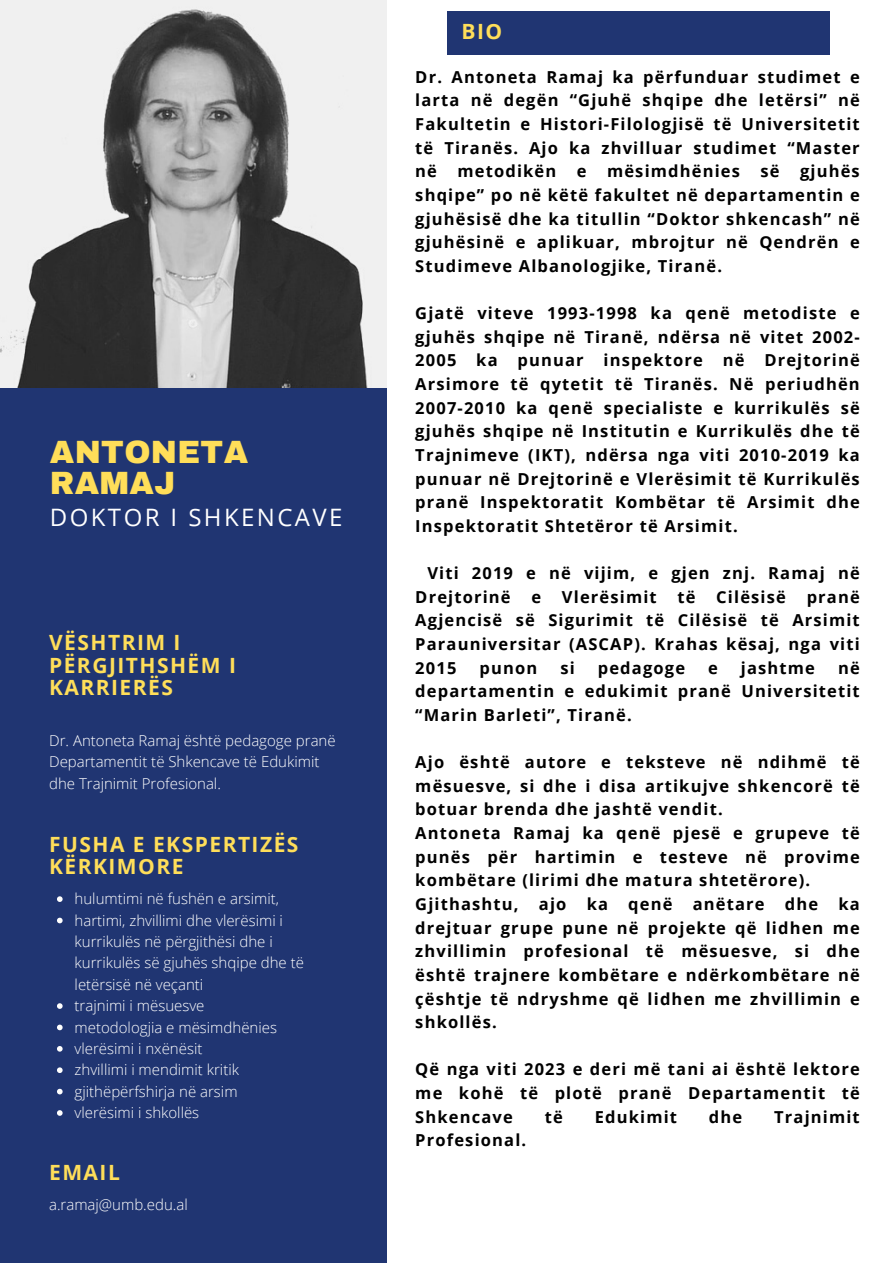
<style>
.page{position:relative;width:894px;height:1264px;background:#fff}
.page>*{position:absolute;margin:0;border:0;box-sizing:border-box;transform-origin:0 0}
.t1{font:900 31.5px/31.5px "Archivo";letter-spacing:.01em;color:#ffde59}
.t2{font:24px "Open Sans";letter-spacing:.1em;color:#fff}
.t3{font:700 21px/22.5px "Open Sans";letter-spacing:.07em;color:#ffde59}
.t4{font:700 16.5px/23.7px "Open Sans";letter-spacing:.07em;color:#000;text-align:justify}
.t5{font:300 15px/21.3px "Open Sans";color:#fff}
</style>
<div class="page">
<div style="left:0;top:387px;width:386px;height:875px;background:#203572"></div>
<img style="left:0;top:0;width:386px;height:387px">
<div style="left:446px;top:11px;width:383px;height:44px;background:#203572"></div>
<svg style="left:57px;top:896px;width:6px;height:6px"></svg>
<svg style="left:57px;top:917px;width:6px;height:6px"></svg>
<svg style="left:57px;top:1003px;width:6px;height:5px"></svg>
<svg style="left:57px;top:1024px;width:6px;height:6px"></svg>
<svg style="left:57px;top:1046px;width:6px;height:5px"></svg>
<svg style="left:57px;top:1067px;width:6px;height:6px"></svg>
<svg style="left:57px;top:1088px;width:6px;height:6px"></svg>
<svg style="left:57px;top:1110px;width:6px;height:5px"></svg>
<h3 class="t1" style="left:50px;top:436px;width:200px">ANTONETA<br>RAMAJ</h3>
<p class="t2" style="left:50px;top:500px;width:294px">DOKTOR I SHKENCAVE</p>
<p class="t3" style="left:49px;top:631px;width:188px">VËSHTRIM I<br>PËRGJITHSHËM I<br>KARRIERËS</p>
<p class="t5" style="left:49px;top:729px;width:288px">Dr. Antoneta Ramaj është pedagoge pranë<br>Departamentit të Shkencave të Edukimit dhe Trajnimit Profesional.</p>
<p class="t3" style="left:49px;top:832px;width:251px">FUSHA E EKSPERTIZËS<br>KËRKIMORE</p>
<h1 class="t5" style="left:75px;top:887px;width:206px">hulumtimi në fushën e arsimit,</h1>
<h2 class="t5" style="left:75px;top:909px;width:231px">hartimi, zhvillimi dhe vlerësimi i kurrikulës në përgjithësi dhe i kurrikulës së gjuhës shqipe dhe të letërsisë në veçanti</h2>
<h3 class="t5" style="left:75px;top:994px;width:131px">trajnimi i mësuesve</h3>
<p class="t5" style="left:75px;top:1016px;width:204px">metodologjia e mësimdhënies</p>
<h3 class="t5" style="left:75px;top:1037px;width:129px">vlerësimi i nxënësit</h3>
<p class="t5" style="left:75px;top:1058px;width:166px">zhvillimi i mendimit kritik</p>
<p class="t5" style="left:75px;top:1080px;width:164px">gjithëpërfshirja në arsim</p>
<p class="t5" style="left:75px;top:1101px;width:126px">vlerësimi i shkollës</p>
<p class="t3" style="left:49px;top:1160px;width:72px">EMAIL</p>
<p class="t5" style="left:49px;top:1193px;width:140px">a.ramaj@umb.edu.al</p>
<h3 class="t3" style="left:461px;top:20px;width:42px">BIO</h3>
<h4 class="t4" style="left:415px;top:64px;width:446px">Dr. Antoneta Ramaj ka përfunduar studimet e larta në degën “Gjuhë shqipe dhe letërsi” në Fakultetin e Histori-Filologjisë të Universitetit të Tiranës. Ajo ka zhvilluar studimet “Master në metodikën e mësimdhënies së gjuhës shqipe” po në këtë fakultet në departamentin e gjuhësisë dhe ka titullin “Doktor shkencash” në gjuhësinë e aplikuar, mbrojtur në Qendrën e Studimeve Albanologjike, Tiranë.</h4>
<h4 class="t4" style="left:415px;top:301px;width:446px">Gjatë viteve 1993-1998 ka qenë metodiste e gjuhës shqipe në Tiranë, ndërsa në vitet 2002- 2005 ka punuar inspektore në Drejtorinë Arsimore të qytetit të Tiranës. Në periudhën 2007-2010 ka qenë specialiste e kurrikulës së gjuhës shqipe në Institutin e Kurrikulës dhe të Trajnimeve (IKT), ndërsa nga viti 2010-2019 ka punuar në Drejtorinë e Vlerësimit të Kurrikulës pranë Inspektoratit Kombëtar të Arsimit dhe Inspektoratit Shtetëror të Arsimit.</h4>
<h4 class="t4" style="left:415px;top:561px;width:446px;text-indent:12px">Viti 2019 e në vijim, e gjen znj. Ramaj në<br>Drejtorinë</h4>
<h4 class="t4" style="left:531px;top:584px;width:11px">e</h4>
<h4 class="t4" style="left:561px;top:584px;width:96px">Vlerësimit</h4>
<h4 class="t4" style="left:677px;top:584px;width:20px">të</h4>
<h4 class="t4" style="left:716px;top:584px;width:71px">Cilësisë</h4>
<h4 class="t4" style="left:415px;top:584px;width:446px;text-indent:391px">pranë Agjencisë së Sigurimit të Cilësisë të Arsimit Parauniversitar (ASCAP). Krahas kësaj, nga viti 2015</h4>
<h4 class="t4" style="left:479px;top:655px;width:59px">punon</h4>
<h4 class="t4" style="left:560px;top:655px;width:16px">si</h4>
<h4 class="t4" style="left:597px;top:655px;width:89px">pedagoge</h4>
<h4 class="t4" style="left:708px;top:655px;width:11px">e</h4>
<h4 class="t4" style="left:740px;top:655px;width:76px">jashtme</h4>
<h4 class="t4" style="left:415px;top:655px;width:446px;text-indent:422px">në departamentin e edukimit pranë Universitetit “Marin Barleti”, Tiranë.</h4>
<h4 class="t4" style="left:415px;top:750px;width:446px;text-align:left">Ajo është autore e teksteve në ndihmë të mësuesve, si dhe i disa artikujve shkencorë të botuar brenda dhe jashtë vendit.<br>Antoneta Ramaj ka qenë pjesë e grupeve të punës për hartimin e testeve në provime kombëtare (lirimi dhe matura shtetërore).<br>Gjithashtu, ajo ka qenë anëtare dhe ka drejtuar grupe pune në projekte që lidhen me zhvillimin profesional të mësuesve, si dhe është trajnere kombëtare e ndërkombëtare në çështje të ndryshme që lidhen me zhvillimin e shkollës.</h4>
<h4 class="t4" style="left:415px;top:1057px;width:446px">Që nga viti 2023 e deri më tani ai është lektore me kohë të plotë pranë Departamentit të Shkencave</h4>
<h4 class="t4" style="left:544px;top:1104px;width:20px">të</h4>
<h4 class="t4" style="left:594px;top:1104px;width:84px">Edukimit</h4>
<h4 class="t4" style="left:708px;top:1104px;width:35px">dhe</h4>
<h4 class="t4" style="left:774px;top:1104px;width:87px">Trajnimit</h4>
<h4 class="t4" style="left:415px;top:1128px;width:112px">Profesional.</h4>
</div>
